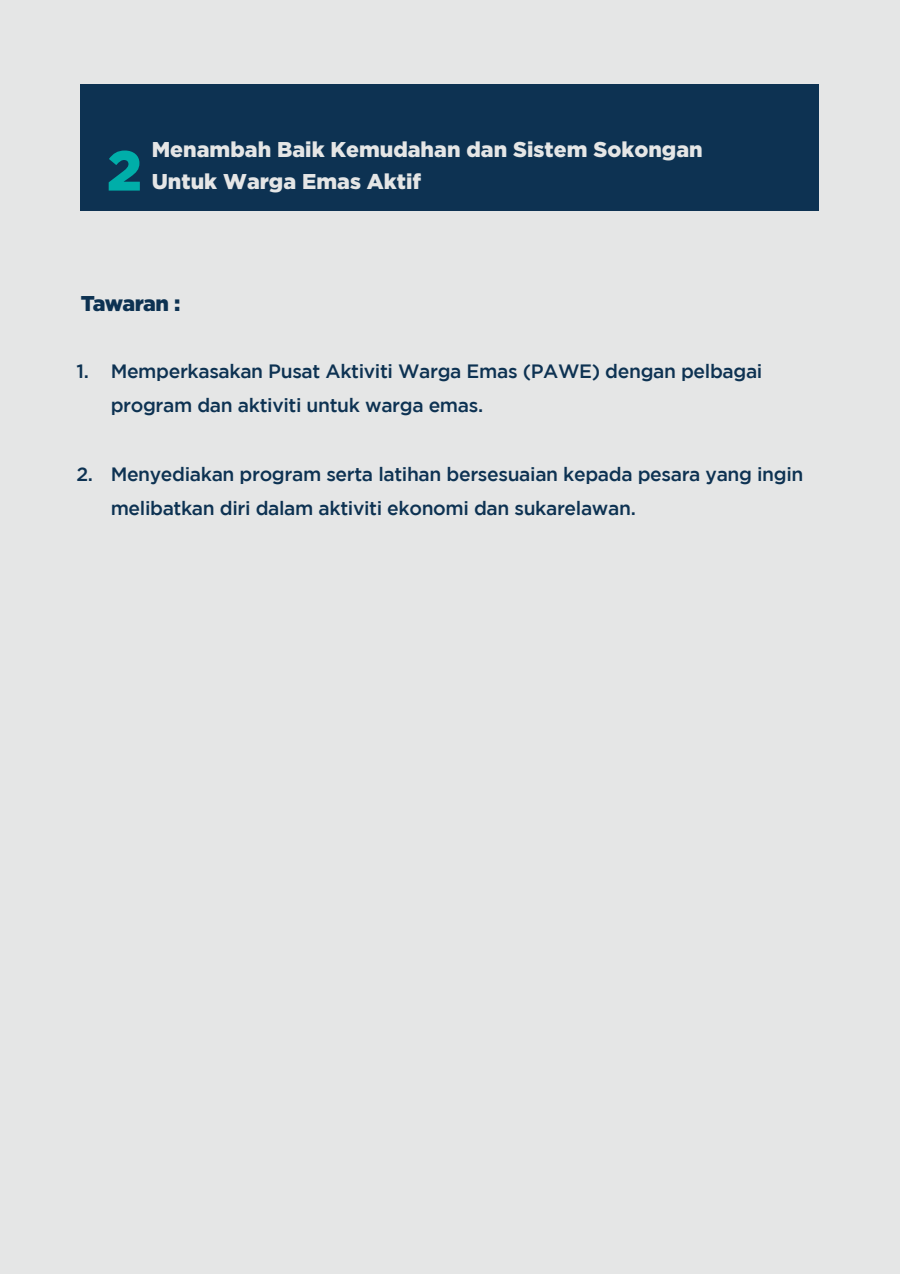
<style>
.page{position:relative;width:900px;height:1274px;background:#fff}
.page>*{position:absolute;margin:0;border:0;box-sizing:border-box;transform-origin:0 0}
.t1{font:900 56.25px "Gotham";color:#00aea9}
.t2{font:900 21.38px "Gotham";color:#e5e6e6}
.t3{font:900 21.38px "Gotham";letter-spacing:-.04em;color:#0d3252}
.t4{font:500 19.25px/34.2px "Gotham";letter-spacing:-.02em;color:#0d3252}
</style>
<div class="page">
<div style="left:0;top:0;width:900px;height:1273px;background:#e5e6e6"></div>
<div style="left:81px;top:84px;width:738px;height:126px;background:#0d3252"></div>
<h1 class="t1" style="left:107px;top:138px;width:37px">2</h1>
<p class="t2" style="left:152px;top:137px;width:553px">Menambah Baik Kemudahan dan Sistem Sokongan</p>
<p class="t2" style="left:152px;top:169px;width:271px">Untuk Warga Emas Aktif</p>
<p class="t3" style="left:81px;top:291px;width:101px">Tawaran :</p>
<p class="t4" style="left:111px;top:353px;width:653px;text-indent:-34px">1. Memperkasakan Pusat Aktiviti Warga Emas (PAWE) dengan pelbagai program dan aktiviti untuk warga emas.</p>
<p class="t4" style="left:111px;top:456px;width:694px;text-indent:-34px">2. Menyediakan program serta latihan bersesuaian kepada pesara yang ingin melibatkan diri dalam aktiviti ekonomi dan sukarelawan.</p>
</div>
